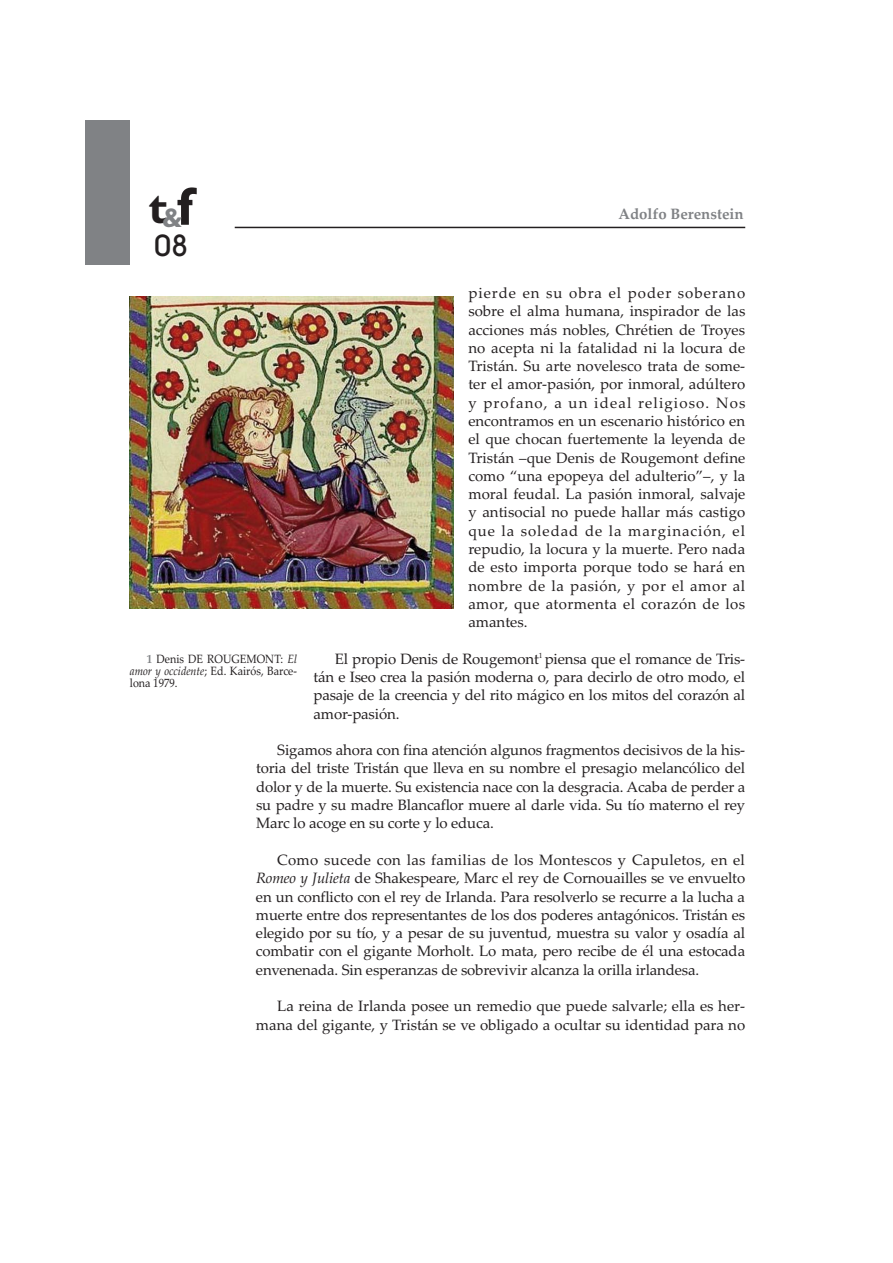
<style>
.page{position:relative;width:893px;height:1263px;background:#fff}
.page>*{position:absolute;margin:0;border:0;box-sizing:border-box;transform-origin:0 0}
.t1{font:700 45px "Gill Sans";color:#231f20}
.t2{font:500 30px "Avant Garde IT Cby BT";color:#231f20}
.t3{font:15px/18.3px "Palatino Linotype";color:#231f20;text-align:justify}
.t4{font:700 15px "Palatino Linotype";color:#808285}
.t5{font:12px/12px "Palatino Linotype";color:#231f20;text-align:justify;scale:.9 1}
.s1{font-size:54px}
.s2{font-style:italic}
.s3{font-weight:700;color:#808285}
</style>
<div class="page">
<div style="left:85px;top:121px;width:44px;height:144px;background:#808285"></div>
<hr style="left:235px;top:227px;width:510px;height:1px;background:#231f20">
<img style="left:129px;top:296px;width:324px;height:312px">
<h1 class="t1" style="left:149px;top:181px;width:46px">t<sub>&amp;</sub><span class="s1">f</span></h1>
<h2 class="t2" style="left:154px;top:235px;width:36px">08</h2>
<p class="t4" style="left:618px;top:205px;width:127px">Adolfo Berenstein</p>
<p class="t3" style="left:468px;top:285px;width:278px">pierde en su obra el poder soberano sobre el alma humana, inspirador de las acciones más nobles, Chrétien de Troyes no acepta ni la fatalidad ni la locura de Tristán. Su arte novelesco trata de some&shy;ter el amor-pasión, por inmoral, adúltero y profano, a un ideal religioso. Nos encontramos en un escenario histórico en el que chocan fuertemente la leyenda de Tristán –que Denis de Rougemont define como “una epopeya del adulterio”–, y la moral feudal. La pasión inmoral, salvaje y antisocial no puede hallar más castigo que la soledad de la marginación, el repudio, la locura y la muerte. Pero nada de esto importa porque todo se hará en nombre de la pasión, y por el amor al amor, que atormenta el corazón de los amantes.</p>
<p class="t3" style="left:313px;top:651px;width:433px;text-indent:21px">El propio Denis de Rougemont<sup>1</sup> piensa que el romance de Tris&shy;tán e Iseo crea la pasión moderna o, para decirlo de otro modo, el pasaje de la creencia y del rito mágico en los mitos del corazón al amor-pasión.</p>
<p class="t3" style="left:256px;top:743px;width:491px;text-indent:21px">Sigamos ahora con fina atención algunos fragmentos decisivos de la his&shy;toria del triste Tristán que lleva en su nombre el presagio melancólico del dolor y de la muerte. Su existencia nace con la desgracia. Acaba de perder a su padre y su madre Blancaflor muere al darle vida. Su tío materno el rey Marc lo acoge en su corte y lo educa.</p>
<p class="t3" style="left:256px;top:852px;width:491px;text-indent:21px">Como sucede con las familias de los Montescos y Capuletos, en el <span class="s2">Romeo y Julieta</span> de Shakespeare, Marc el rey de Cornouailles se ve envuelto en un conflicto con el rey de Irlanda. Para resolverlo se recurre a la lucha a muerte entre dos representantes de los dos poderes antagónicos. Tristán es elegido por su tío, y a pesar de su juventud, muestra su valor y osadía al combatir con el gigante Morholt. Lo mata, pero recibe de él una estocada envenenada. Sin esperanzas de sobrevivir alcanza la orilla irlandesa.</p>
<p class="t3" style="left:256px;top:999px;width:491px;text-align:right">La reina de Irlanda posee un remedio que puede salvarle; ella es her&shy;mana del gigante, y Tristán se ve obligado a ocultar su identidad para no</p>
<p class="t5" style="left:130px;top:654px;width:187px;text-indent:17px"><span class="s3">1</span> Denis DE ROUGEMONT: <span class="s2">El amor y occidente</span>; Ed. Kairós, Barce&shy;lona 1979.</p>
</div>
